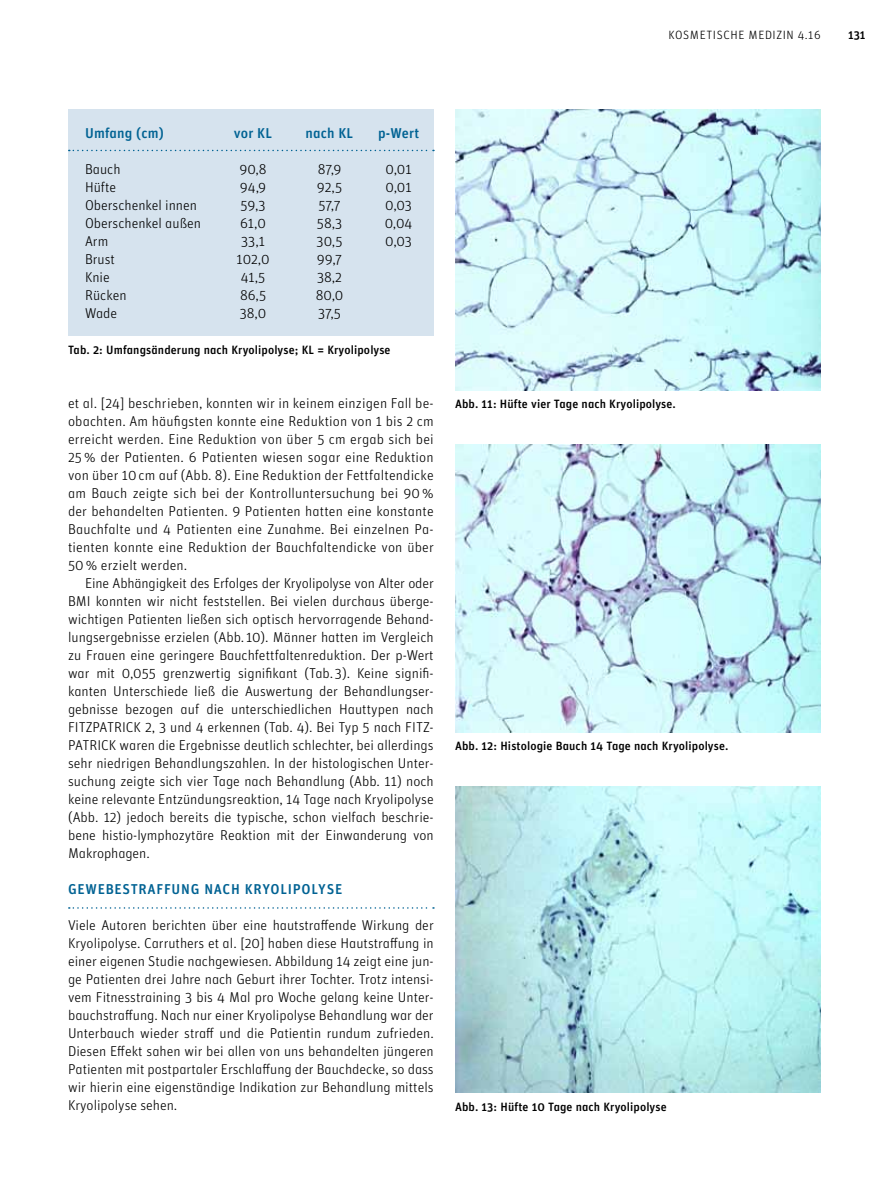
<style>
.page{position:relative;width:893px;height:1191px;background:#fff}
.page>*{position:absolute;margin:0;border:0;box-sizing:border-box;transform-origin:0 0}
.t1{font:14.25px/18px "Unit Light Alternate";color:#000;text-align:justify}
.t2{font:14.25px "Unit Medium Alternate";letter-spacing:.05em;color:#006293}
.t3{font:14.25px "Unit Medium Alternate";letter-spacing:.01em;color:#006293}
.t4{font:12px "Unit Medium Alternate";letter-spacing:.01em;color:#000}
.t5{font:12px "Unit Light Alternate";letter-spacing:.05em;color:#000}
</style>
<div class="page">
<svg style="left:69px;top:907px;width:365px;height:1px"></svg>
<div style="left:68px;top:109px;width:366px;height:227px;background:#d6e3ee"></div>
<img style="left:455px;top:444px;width:366px;height:288px">
<img style="left:455px;top:109px;width:366px;height:281px">
<img style="left:455px;top:786px;width:366px;height:306px">
<svg style="left:69px;top:150px;width:365px;height:1px"></svg>
<p class="t5" style="left:668px;top:28px;width:154px">KOSMETISCHE MEDIZIN 4.16</p>
<p class="t4" style="left:848px;top:28px;width:19px">131</p>
<p class="t3" style="left:85px;top:125px;width:80px">Umfang (cm)</p>
<p class="t2" style="left:234px;top:125px;width:40px">vor KL</p>
<p class="t2" style="left:306px;top:125px;width:49px">nach KL</p>
<p class="t2" style="left:378px;top:125px;width:43px">p-Wert</p>
<p class="t1" style="left:85px;top:160px;width:37px">Bauch</p>
<p class="t1" style="left:239px;top:160px;width:29px">90,8</p>
<p class="t1" style="left:318px;top:160px;width:25px">87,9</p>
<p class="t1" style="left:385px;top:160px;width:28px">0,01</p>
<p class="t1" style="left:85px;top:178px;width:33px">Hüfte</p>
<p class="t1" style="left:240px;top:178px;width:28px">94,9</p>
<p class="t1" style="left:317px;top:178px;width:27px">92,5</p>
<p class="t1" style="left:385px;top:178px;width:28px">0,01</p>
<p class="t1" style="left:85px;top:196px;width:114px">Oberschenkel innen</p>
<p class="t1" style="left:241px;top:196px;width:26px">59,3</p>
<p class="t1" style="left:318px;top:196px;width:24px">57,7</p>
<p class="t1" style="left:385px;top:196px;width:28px">0,03</p>
<p class="t1" style="left:85px;top:214px;width:118px">Oberschenkel außen</p>
<p class="t1" style="left:240px;top:214px;width:27px">61,0</p>
<p class="t1" style="left:317px;top:214px;width:27px">58,3</p>
<p class="t1" style="left:385px;top:214px;width:29px">0,04</p>
<p class="t1" style="left:85px;top:232px;width:25px">Arm</p>
<p class="t1" style="left:241px;top:232px;width:25px">33,1</p>
<p class="t1" style="left:317px;top:232px;width:27px">30,5</p>
<p class="t1" style="left:385px;top:232px;width:28px">0,03</p>
<p class="t1" style="left:85px;top:250px;width:31px">Brust</p>
<p class="t1" style="left:237px;top:250px;width:35px">102,0</p>
<p class="t1" style="left:317px;top:250px;width:27px">99,7</p>
<p class="t1" style="left:85px;top:268px;width:26px">Knie</p>
<p class="t1" style="left:241px;top:268px;width:26px">41,5</p>
<p class="t1" style="left:317px;top:268px;width:26px">38,2</p>
<p class="t1" style="left:85px;top:286px;width:43px">Rücken</p>
<p class="t1" style="left:240px;top:286px;width:28px">86,5</p>
<p class="t1" style="left:316px;top:286px;width:29px">80,0</p>
<p class="t1" style="left:85px;top:304px;width:34px">Wade</p>
<p class="t1" style="left:240px;top:304px;width:28px">38,0</p>
<p class="t1" style="left:318px;top:304px;width:24px">37,5</p>
<p class="t4" style="left:68px;top:343px;width:324px">Tab. 2: Umfangsänderung nach Kryolipolyse; KL = Kryolipolyse</p>
<p class="t1" style="left:68px;top:394px;width:367px">et al. [24] beschrieben, konnten wir in keinem einzigen Fall be&shy;obachten. Am häufigsten konnte eine Reduktion von 1 bis 2 cm erreicht werden. Eine Reduktion von über 5 cm ergab sich bei 25 % der Patienten. 6 Patienten wiesen sogar eine Reduktion von über 10cm auf (Abb. 8). Eine Reduktion der Fettfaltendicke am Bauch zeigte sich bei der Kontrolluntersuchung bei 90 % der behandelten Patienten. 9 Patienten hatten eine konstante Bauchfalte und 4 Patienten eine Zunahme. Bei einzelnen Pa&shy;tienten konnte eine Reduktion der Bauchfaltendicke von über 50 % erzielt werden.</p>
<p class="t1" style="left:68px;top:574px;width:367px;text-indent:17px">Eine Abhängigkeit des Erfolges der Kryolipolyse von Alter oder BMI konnten wir nicht feststellen. Bei vielen durchaus überge&shy;wichtigen Patienten ließen sich optisch hervorragende Behand&shy;lungsergebnisse erzielen (Abb. 10). Männer hatten im Vergleich zu Frauen eine geringere Bauchfettfaltenreduktion. Der p-Wert war mit 0,055 grenzwertig signifikant (Tab. 3). Keine signifi&shy;kanten Unterschiede ließ die Auswertung der Behandlungser&shy;gebnisse bezogen auf die unterschiedlichen Hauttypen nach FITZPATRICK 2, 3 und 4 erkennen (Tab. 4). Bei Typ 5 nach FITZ-PATRICK waren die Ergebnisse deutlich schlechter, bei allerdings sehr niedrigen Behandlungszahlen. In der histologischen Unter&shy;suchung zeigte sich vier Tage nach Behandlung (Abb. 11) noch keine relevante Entzündungsreaktion, 14 Tage nach Kryolipolyse (Abb. 12) jedoch bereits die typische, schon vielfach beschrie&shy;bene histio-lymphozytäre Reaktion mit der Einwanderung von Makrophagen.</p>
<p class="t2" style="left:68px;top:880px;width:276px">GEWEBESTRAFFUNG NACH KRYOLIPOLYSE</p>
<p class="t1" style="left:68px;top:916px;width:367px">Viele Autoren berichten über eine hautstraffende Wirkung der Kryolipolyse. Carruthers et al. [20] haben diese Hautstraffung in einer eigenen Studie nachgewiesen. Abbildung 14 zeigt eine jun&shy;ge Patienten drei Jahre nach Geburt ihrer Tochter. Trotz intensi&shy;vem Fitnesstraining 3 bis 4 Mal pro Woche gelang keine Unter&shy;bauchstraffung. Nach nur einer Kryolipolyse Behandlung war der Unterbauch wieder straff und die Patientin rundum zufrieden.<br>Diesen Effekt sahen wir bei allen von uns behandelten jüngeren Patienten mit postpartaler Erschlaffung der Bauchdecke, so dass wir hierin eine eigenständige Indikation zur Behandlung mittels Kryolipolyse sehen.</p>
<p class="t4" style="left:455px;top:397px;width:222px">Abb. 11: Hüfte vier Tage nach Kryolipolyse.</p>
<p class="t4" style="left:455px;top:739px;width:275px">Abb. 12: Histologie Bauch 14 Tage nach Kryolipolyse.</p>
<p class="t4" style="left:455px;top:1099px;width:213px">Abb. 13: Hüfte 10 Tage nach Kryolipolyse</p>
</div>
